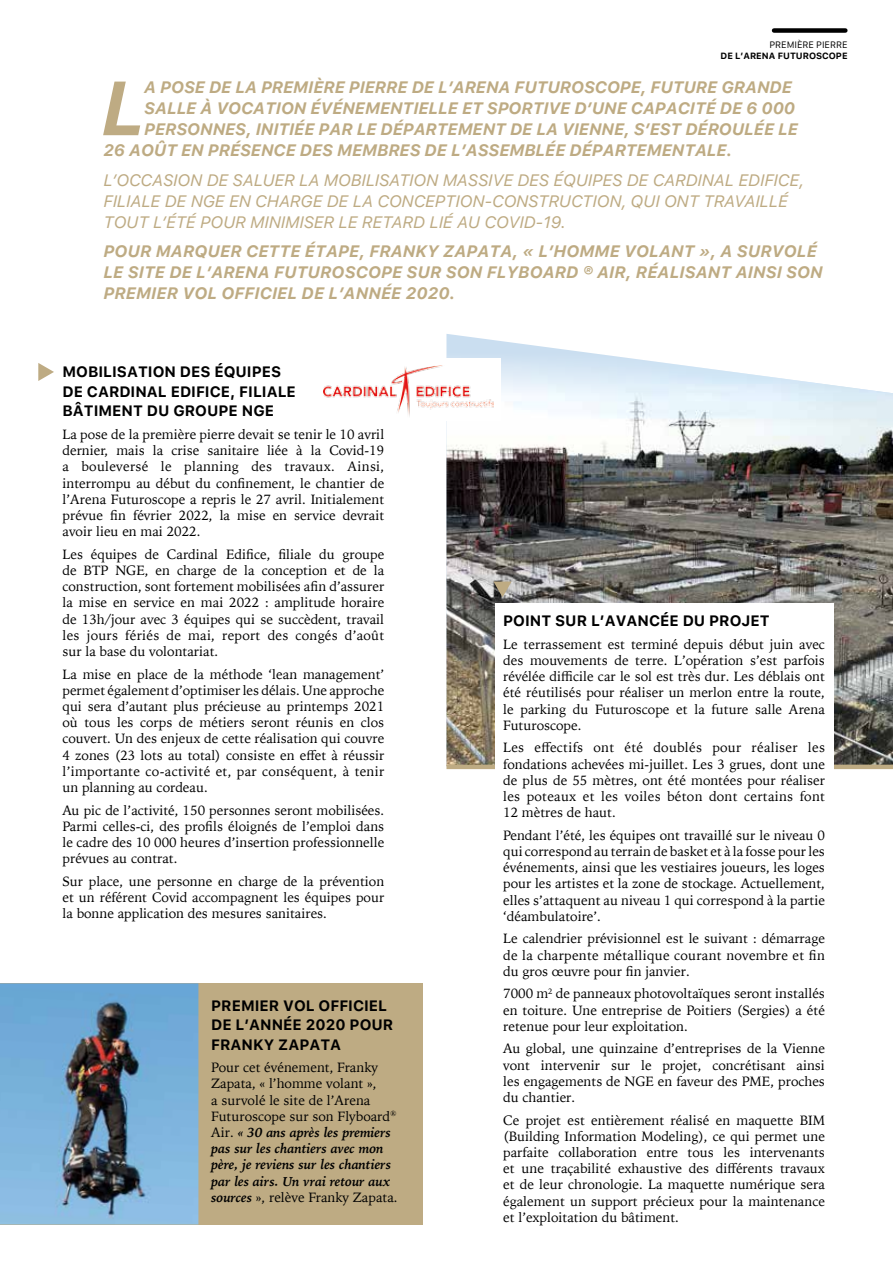
<style>
.page{position:relative;width:893px;height:1263px;background:#fff}
.page>*{position:absolute;margin:0;border:0;box-sizing:border-box;transform-origin:0 0}
.t1{font:italic 700 76.05px "Galvji";color:#beab83}
.t2{font:italic 700 16.5px/21px "Galvji";letter-spacing:-.01em;color:#beab83}
.t3{font:italic 16.5px/21px "Galvji";letter-spacing:-.01em;color:#beab83}
.t4{font:700 15px/19.5px "Galvji";color:#000}
.t5{font:13.5px/16.2px "Iowan Old Style";color:#000;text-align:justify}
.t6{font:700 9px "Galvji";color:#000}
.t7{font:9px "Galvji";color:#000}
.s1{font-weight:700;font-style:italic}
</style>
<div class="page">
<svg style="left:38px;top:363px;width:16px;height:18px"></svg>
<img style="left:446px;top:334px;width:447px;height:431px">
<hr style="left:446px;top:765px;width:447px;height:4px;background:#beab83">
<div style="left:495px;top:603px;width:338px;height:650px;background:#fff"></div>
<svg style="left:493px;top:581px;width:19px;height:16px"></svg>
<div style="left:774px;top:28px;width:71px;height:5px;background:#000"></div>
<div style="left:315px;top:358px;width:186px;height:63px;background:#fff"></div>
<img style="left:323px;top:365px;width:171px;height:51px">
<div style="left:0;top:983px;width:422px;height:241px;background:#beab83"></div>
<img style="left:0;top:983px;width:198px;height:241px">
<p class="t7" style="left:769px;top:39px;width:80px">PREMIÈRE PIERRE</p>
<p class="t6" style="left:721px;top:50px;width:128px">DE L’ARENA FUTUROSCOPE</p>
<h1 class="t1" style="left:99px;top:63px;width:47px">L</h1>
<p class="t2" style="left:144px;top:77px;width:649px">A POSE DE LA PREMIÈRE PIERRE DE L’ARENA FUTUROSCOPE, FUTURE GRANDE</p>
<p class="t2" style="left:144px;top:98px;width:652px">SALLE À VOCATION ÉVÉNEMENTIELLE ET SPORTIVE D’UNE CAPACITÉ DE 6 000</p>
<p class="t2" style="left:144px;top:119px;width:655px">PERSONNES, INITIÉE PAR LE DÉPARTEMENT DE LA VIENNE, S’EST DÉROULÉE LE</p>
<p class="t2" style="left:103px;top:140px;width:630px">26 AOÛT EN PRÉSENCE DES MEMBRES DE L’ASSEMBLÉE DÉPARTEMENTALE.</p>
<p class="t3" style="left:103px;top:170px;width:702px">L’OCCASION DE SALUER LA MOBILISATION MASSIVE DES ÉQUIPES DE CARDINAL EDIFICE,<br>FILIALE DE NGE EN CHARGE DE LA CONCEPTION-CONSTRUCTION, QUI ONT TRAVAILLÉ<br>TOUT L’ÉTÉ POUR MINIMISER LE RETARD LIÉ AU COVID-19.</p>
<p class="t2" style="left:103px;top:241px;width:721px">POUR MARQUER CETTE ÉTAPE, FRANKY ZAPATA, « L’HOMME VOLANT », A SURVOLÉ<br>LE SITE DE L’ARENA FUTUROSCOPE SUR SON FLYBOARD ® AIR, RÉALISANT AINSI SON<br>PREMIER VOL OFFICIEL DE L’ANNÉE 2020.</p>
<p class="t4" style="left:63px;top:363px;width:235px">MOBILISATION DES ÉQUIPES<br>DE CARDINAL EDIFICE, FILIALE<br>BÂTIMENT DU GROUPE NGE</p>
<p class="t5" style="left:63px;top:426px;width:323px">La pose de la première pierre devait se tenir le 10 avril dernier, mais la crise sanitaire liée à la Covid-19 a bouleversé le planning des travaux. Ainsi, interrompu au début du confinement, le chantier de l’Arena Futuroscope a repris le 27 avril. Initialement prévue fin février 2022, la mise en service devrait avoir lieu en mai 2022.</p>
<p class="t5" style="left:63px;top:545px;width:323px">Les équipes de Cardinal Edifice, filiale du groupe de BTP NGE, en charge de la conception et de la construction, sont fortement mobilisées afin d’assurer la mise en service en mai 2022 : amplitude horaire de 13h/jour avec 3 équipes qui se succèdent, travail les jours fériés de mai, report des congés d’août sur la base du volontariat.</p>
<p class="t5" style="left:63px;top:665px;width:323px">La mise en place de la méthode ‘lean management’ permet également d’optimiser les délais. Une approche qui sera d’autant plus précieuse au printemps 2021 où tous les corps de métiers seront réunis en clos couvert. Un des enjeux de cette réalisation qui couvre 4 zones (23 lots au total) consiste en effet à réussir l’importante co-activité et, par conséquent, à tenir un planning au cordeau.</p>
<p class="t5" style="left:63px;top:801px;width:323px">Au pic de l’activité, 150 personnes seront mobilisées.<br>Parmi celles-ci, des profils éloignés de l’emploi dans le cadre des 10 000 heures d’insertion professionnelle prévues au contrat.</p>
<p class="t5" style="left:63px;top:872px;width:323px">Sur place, une personne en charge de la prévention et un référent Covid accompagnent les équipes pour la bonne application des mesures sanitaires.</p>
<p class="t4" style="left:211px;top:996px;width:184px">PREMIER VOL OFFICIEL<br>DE L’ANNÉE 2020 POUR<br>FRANKY ZAPATA</p>
<p class="t5" style="left:211px;top:1059px;width:188px;text-align:left">Pour cet événement, Franky<br>Zapata, « l’homme volant »,<br>a survolé le site de l’Arena<br>Futuroscope sur son Flyboard<sup>®<br></sup>Air. <span class="s1">« 30 ans après les premiers pas sur les chantiers avec mon père, je reviens sur les chantiers par les airs. Un vrai retour aux sources</span> », relève Franky Zapata.</p>
<p class="t4" style="left:503px;top:611px;width:268px">POINT SUR L’AVANCÉE DU PROJET</p>
<p class="t5" style="left:503px;top:635px;width:323px">Le terrassement est terminé depuis début juin avec des mouvements de terre. L’opération s’est parfois révélée difficile car le sol est très dur. Les déblais ont été réutilisés pour réaliser un merlon entre la route, le parking du Futuroscope et la future salle Arena Futuroscope.</p>
<p class="t5" style="left:503px;top:739px;width:323px">Les effectifs ont été doublés pour réaliser les fondations achevées mi-juillet. Les 3 grues, dont une de plus de 55 mètres, ont été montées pour réaliser les poteaux et les voiles béton dont certains font 12 mètres de haut.</p>
<p class="t5" style="left:503px;top:826px;width:323px">Pendant l’été, les équipes ont travaillé sur le niveau 0 qui correspond au terrain de basket et à la fosse pour les événements, ainsi que les vestiaires joueurs, les loges pour les artistes et la zone de stockage. Actuellement, elles s’attaquent au niveau 1 qui correspond à la partie ‘déambulatoire’.</p>
<p class="t5" style="left:503px;top:930px;width:323px">Le calendrier prévisionnel est le suivant : démarrage de la charpente métallique courant novembre et fin du gros œuvre pour fin janvier.</p>
<p class="t5" style="left:503px;top:985px;width:323px">7000 m<sup>2</sup> de panneaux photovoltaïques seront installés en toiture. Une entreprise de Poitiers (Sergies) a été retenue pour leur exploitation.</p>
<p class="t5" style="left:503px;top:1040px;width:323px">Au global, une quinzaine d’entreprises de la Vienne vont intervenir sur le projet, concrétisant ainsi les engagements de NGE en faveur des PME, proches du chantier.</p>
<p class="t5" style="left:503px;top:1111px;width:323px">Ce projet est entièrement réalisé en maquette BIM (Building Information Modeling), ce qui permet une parfaite collaboration entre tous les intervenants et une traçabilité exhaustive des différents travaux et de leur chronologie. La maquette numérique sera également un support précieux pour la maintenance et l’exploitation du bâtiment.</p>
</div>
